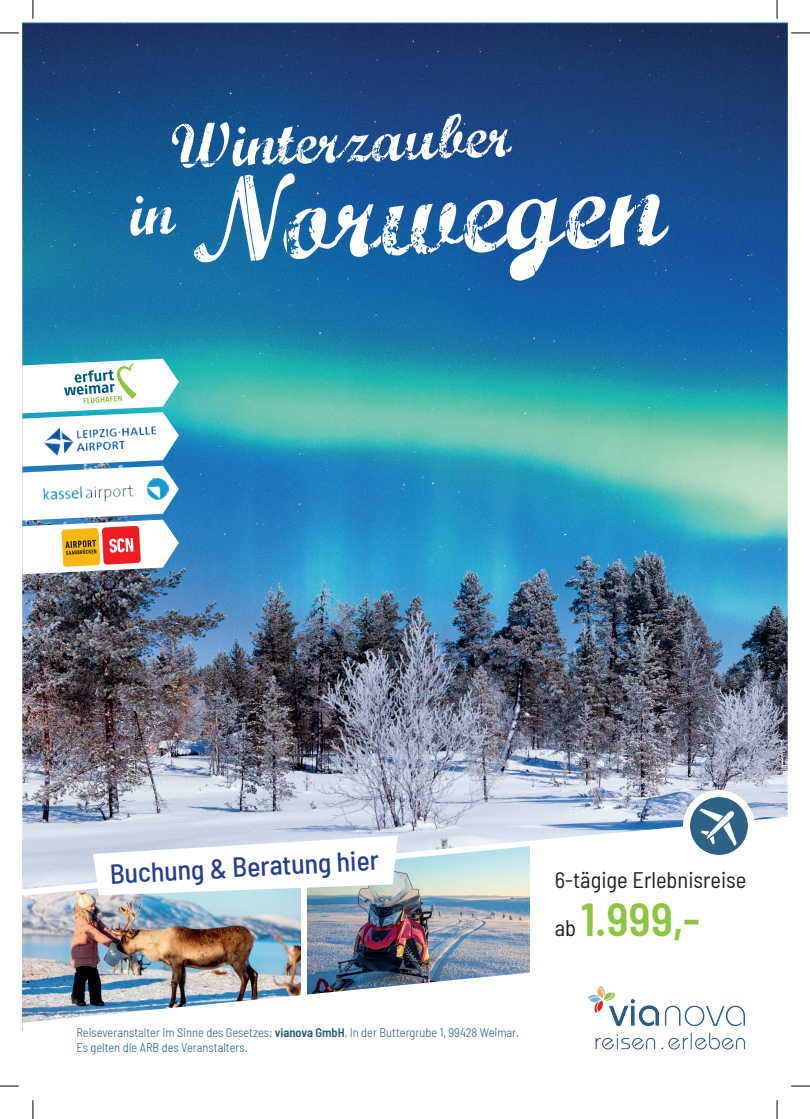
<style>
.page{position:relative;width:810px;height:1119px;background:#fff}
.page>*{position:absolute;margin:0;border:0;box-sizing:border-box;transform-origin:0 0}
.t1{font:121.25px "Marcelle Script";color:#fff}
.t2{font:63.25px "Marcelle Script";color:#fff}
.t3{font:600 semi-condensed 46.25px "Barlow";color:#8bc63e}
.t4{font:500 semi-condensed 27.5px "Barlow";color:#253f8e}
.t5{font:semi-condensed 22.5px "Barlow";color:#231f20}
.t6{font:300 semi-condensed 12.5px/15px "Barlow";color:#1e5879}
.t7{font:300 semi-condensed 11.88px "Barlow";color:#1e5879}
.s1{font-weight:600}
.s2{font-weight:400;font-size:22.5px;color:#231f20}
</style>
<div class="page">
<img style="left:23px;top:899px;width:278px;height:48px">
<img style="left:308px;top:899px;width:222px;height:48px">
<svg style="left:22px;top:887px;width:508px;height:12px;background:#c9d3cf"></svg>
<img style="left:22px;top:23px;width:766px;height:864px">
<img style="left:23px;top:947px;width:722px;height:103px">
<div style="left:683px;top:789px;width:72px;height:72px;background:#fff;border-radius:50%"></div>
<div style="left:690px;top:797px;width:58px;height:57px;background:#2c6286;border-radius:50%"></div>
<img style="left:579px;top:977px;width:166px;height:72px">
<svg style="left:699px;top:808px;width:38px;height:37px"></svg>
<svg style="left:93px;top:835px;width:305px;height:60px"></svg>
<svg style="left:22px;top:358px;width:157px;height:216px"></svg>
<svg style="left:0;top:32px;width:19px;height:2px"></svg>
<svg style="left:791px;top:32px;width:19px;height:2px"></svg>
<svg style="left:0;top:1085px;width:19px;height:1px"></svg>
<svg style="left:791px;top:1085px;width:19px;height:1px"></svg>
<svg style="left:32px;top:0;width:2px;height:19px"></svg>
<svg style="left:32px;top:1100px;width:2px;height:18px"></svg>
<svg style="left:776px;top:0;width:2px;height:19px"></svg>
<svg style="left:776px;top:1100px;width:2px;height:18px"></svg>
<h2 class="t2" style="left:169px;top:102px;width:342px;rotate:-2deg">Winterzauber</h2>
<h1 class="t1" style="left:127px;top:137px;width:538px;rotate:-2deg"><sup>in</sup> Norwegen</h1>
<h3 class="t4" style="left:109px;top:854px;width:271px;rotate:-3deg">Buchung &amp; Beratung hier</h3>
<p class="t6" style="left:76px;top:1023px;width:444px">Reiseveranstalter im Sinne des Gesetzes: <span class="s1">vianova GmbH</span>, In der Buttergrube 1, 99428 Weimar.<br>Es gelten die ARB des Veranstalters.</p>
<p class="t7" style="left:83px;top:1023px;width:164px">Es gelten die ARB des Veranstalters.</p>
<h3 class="t5" style="left:555px;top:864px;width:193px">6-tägige Erlebnisreise</h3>
<h3 class="t3" style="left:555px;top:885px;width:147px"><span class="s2">ab</span> 1.999,-</h3>
</div>
